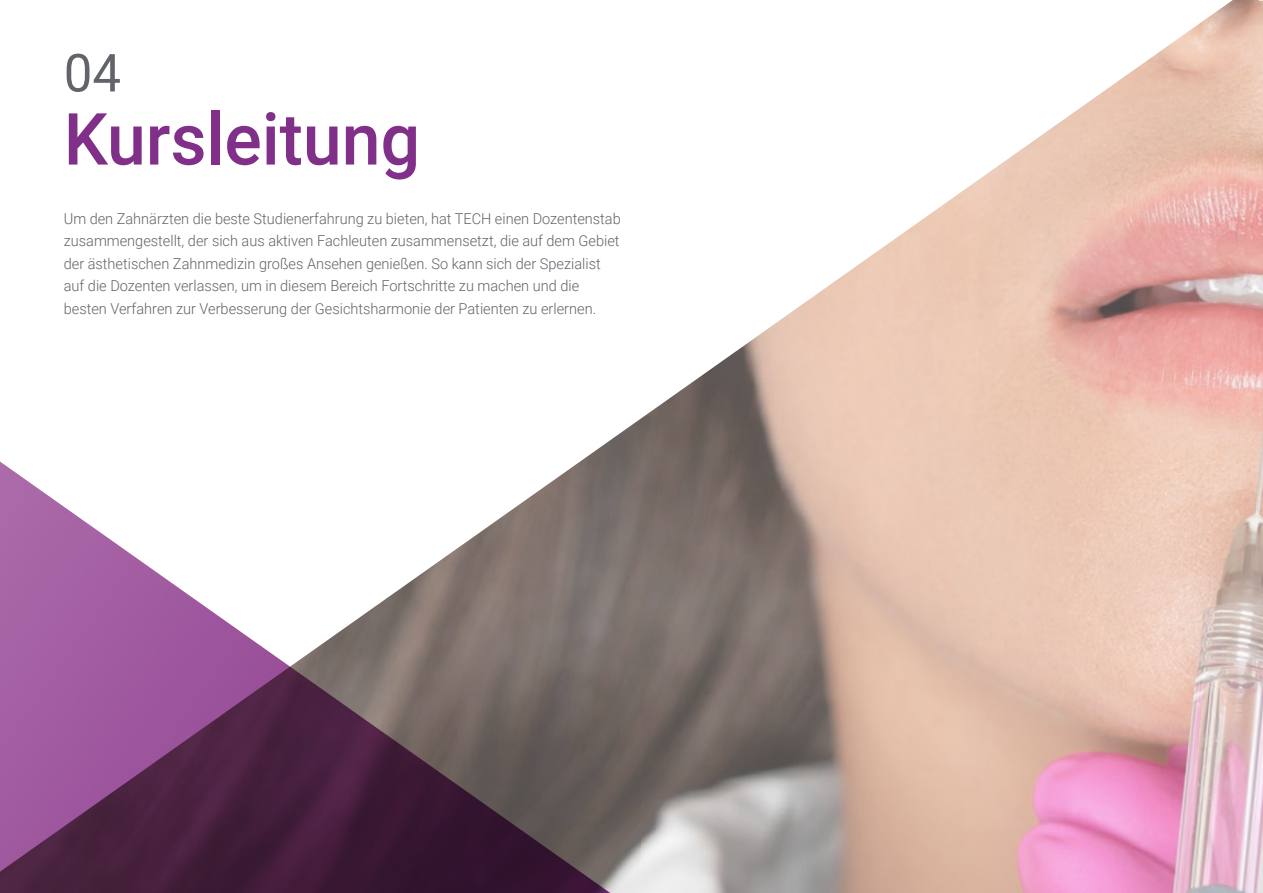
<style>
.page{position:relative;width:1263px;height:893px;background:#fff}
.page>*{position:absolute;margin:0;border:0;box-sizing:border-box;transform-origin:0 0}
.t1{font:500 72px "Roboto";color:#813089}
.t2{font:52.5px "Roboto";color:#61646a}
.t3{font:300 15px/22.5px "Roboto";color:#61646a}
</style>
<div class="page">
<img style="left:602px;top:0;width:661px;height:893px">
<svg style="left:0;top:446px;width:640px;height:447px"></svg>
<h2 class="t2" style="left:64px;top:36px;width:59px">04</h2>
<h1 class="t1" style="left:64px;top:89px;width:358px">Kursleitung</h1>
<p class="t3" style="left:64px;top:207px;width:558px">Um den Zahnärzten die beste Studienerfahrung zu bieten, hat TECH einen Dozentenstab zusammengestellt, der sich aus aktiven Fachleuten zusammensetzt, die auf dem Gebiet der ästhetischen Zahnmedizin großes Ansehen genießen. So kann sich der Spezialist auf die Dozenten verlassen, um in diesem Bereich Fortschritte zu machen und die besten Verfahren zur Verbesserung der Gesichtsharmonie der Patienten zu erlernen.</p>
</div>
